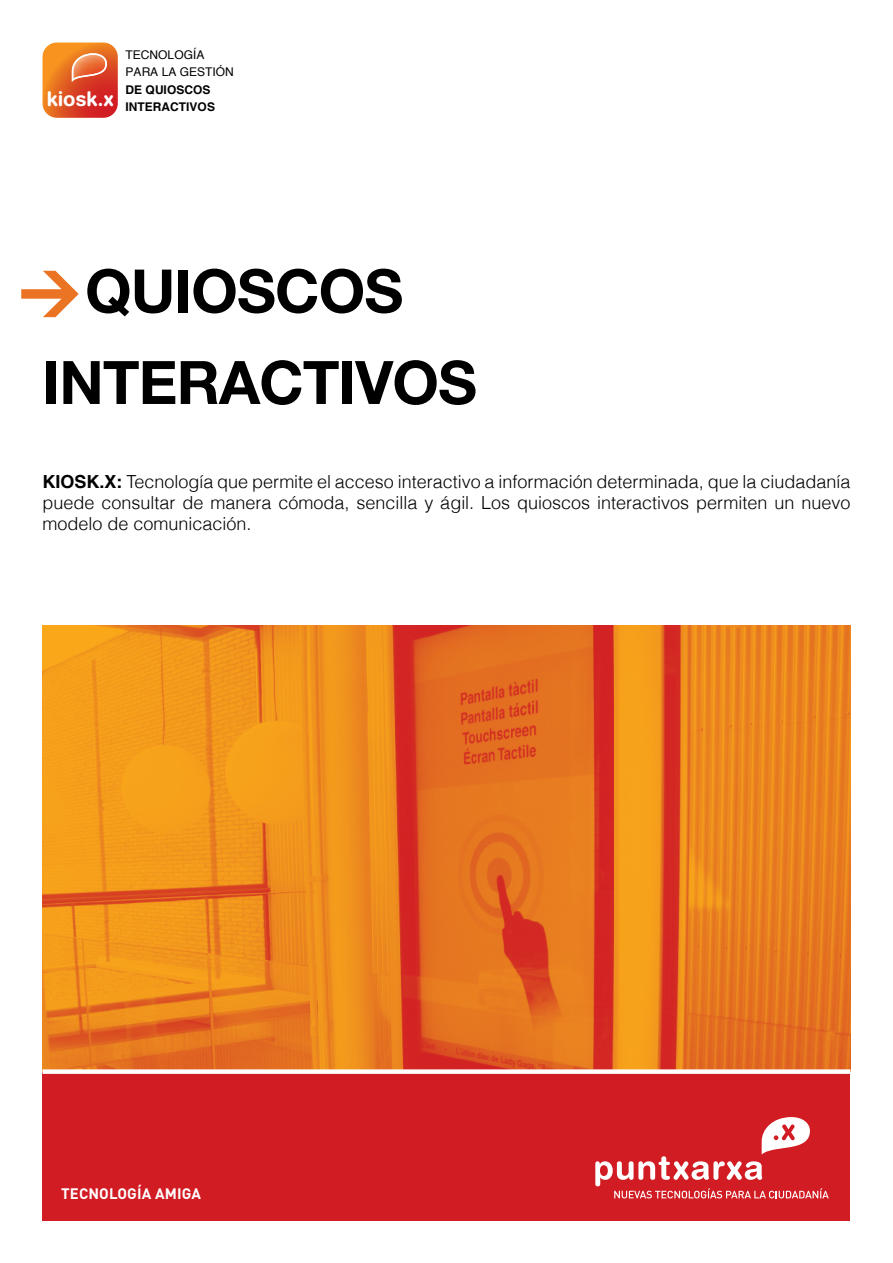
<style>
.page{position:relative;width:893px;height:1263px;background:#fff}
.page>*{position:absolute;margin:0;border:0;box-sizing:border-box;transform-origin:0 0}
.t1{font:700 60px/91.5px "Helvetica Neue";letter-spacing:-.015em;color:#000;text-align:center}
.t2{font:700 20.25px "Helvetica Rounded";color:#fff}
.t3{font:300 18px/21px "Helvetica";color:#000;text-align:justify}
.t4{font:700 15px "DIN Pro";letter-spacing:.01em;color:#fff}
.t5{font:12px/17.5px "Helvetica";color:#000}
.t6{font:700 12px/17.5px "Helvetica";color:#000}
.s1{font-weight:700}
</style>
<div class="page">
<img style="left:43px;top:625px;width:807px;height:444px">
<div style="left:43px;top:1071px;width:807px;height:149px;background:#d21c23"></div>
<svg style="left:595px;top:1117px;width:234px;height:81px"></svg>
<div style="left:43px;top:1069px;width:807px;height:5px;background:#fff"></div>
<svg style="left:43px;top:43px;width:75px;height:75px;background:#e46632"></svg>
<svg style="left:21px;top:271px;width:58px;height:46px"></svg>
<p class="t2" style="left:47px;top:87px;width:68px">kiosk.x</p>
<p class="t5" style="left:126px;top:46px;width:110px">TECNOLOGÍA<br>PARA LA GESTIÓN</p>
<p class="t6" style="left:126px;top:81px;width:91px">DE QUIOSCOS<br>INTERACTIVOS</p>
<h1 class="t1" style="left:42px;top:244px;width:436px">QUIOSCOS<br>INTERACTIVOS</h1>
<p class="t3" style="left:43px;top:471px;width:809px"><span class="s1">KIOSK.X:</span> Tecnología que permite el acceso interactivo a información determinada, que la ciudadanía puede consultar de manera cómoda, sencilla y ágil. Los quioscos interactivos permiten un nuevo modelo de comunicación.</p>
<p class="t4" style="left:61px;top:1184px;width:141px">TECNOLOGÍA AMIGA</p>
</div>
